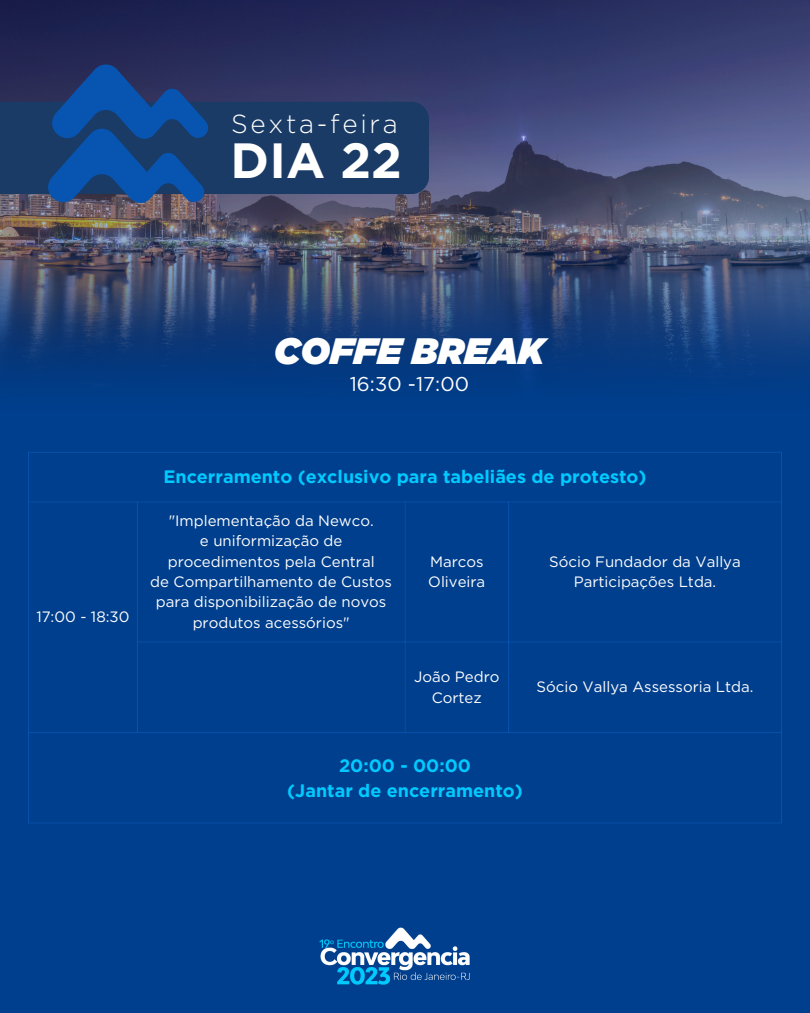
<style>
.page{position:relative;width:810px;height:1013px;background:#fff}
.page>*{position:absolute;margin:0;border:0;box-sizing:border-box;transform-origin:0 0}
.t1{font:700 49.4px "Gotham";color:#fff}
.t2{font:italic 900 36.8px "Gotham";letter-spacing:.005em;color:#fff}
.t3{font:300 26.1px "Gotham";letter-spacing:.105em;color:#fff}
.t4{font:20px "Gotham";letter-spacing:.005em;color:#fff}
.t5{font:700 18px "Gotham";color:#00caff}
.t6{font:15px/20.2px "Gotham";color:#fff;text-align:center}
</style>
<div class="page">
<div style="left:0;top:0;width:810px;height:1012px;background:#003f8d"></div>
<img style="left:0;top:0;width:810px;height:381px">
<div style="left:0;top:102px;width:429px;height:92px;background:#193b66"></div>
<svg style="left:39px;top:63px;width:175px;height:146px;background:#1b4684"></svg>
<img style="left:319px;top:927px;width:151px;height:58px">
<hr style="left:28px;top:452px;width:1px;height:370px;background:#0754b1">
<hr style="left:137px;top:502px;width:1px;height:230px;background:#0754b1">
<hr style="left:405px;top:502px;width:1px;height:230px;background:#0754b1">
<hr style="left:508px;top:502px;width:1px;height:230px;background:#0754b1">
<hr style="left:781px;top:452px;width:1px;height:370px;background:#0754b1">
<hr style="left:28px;top:452px;width:754px;height:1px;background:#0754b1">
<hr style="left:28px;top:501px;width:754px;height:1px;background:#0754b1">
<hr style="left:137px;top:641px;width:645px;height:1px;background:#0754b1">
<hr style="left:28px;top:732px;width:754px;height:1px;background:#0754b1">
<hr style="left:28px;top:822px;width:754px;height:1px;background:#0754b1">
<p class="t3" style="left:231px;top:110px;width:168px">Sexta-feira</p>
<p class="t1" style="left:231px;top:130px;width:173px">DIA 22</p>
<p class="t2" style="left:274px;top:330px;width:272px">COFFE BREAK</p>
<p class="t4" style="left:350px;top:372px;width:121px">16:30 -17:00</p>
<p class="t6" style="left:36px;top:606px;width:95px">17:00 - 18:30</p>
<p class="t5" style="left:163px;top:466px;width:485px">Encerramento (exclusivo para tabeliães de protesto)</p>
<p class="t6" style="left:169px;top:510px;width:207px">"Implementação da Newco.</p>
<p class="t6" style="left:168px;top:531px;width:208px">e uniformização de procedimentos pela Central</p>
<p class="t6" style="left:150px;top:571px;width:243px">de Compartilhamento de Custos para disponibilização de novos produtos acessórios"</p>
<p class="t6" style="left:428px;top:551px;width:58px;text-align:left">Marcos<br>Oliveira</p>
<p class="t6" style="left:549px;top:551px;width:193px">Sócio Fundador da Vallya<br>Participações Ltda.</p>
<p class="t6" style="left:414px;top:666px;width:87px">João Pedro<br>Cortez</p>
<p class="t6" style="left:537px;top:676px;width:218px">Sócio Vallya Assessoria Ltda.</p>
<p class="t5" style="left:339px;top:754px;width:133px">20:00 - 00:00</p>
<p class="t5" style="left:287px;top:779px;width:237px">(Jantar de encerramento)</p>
</div>
